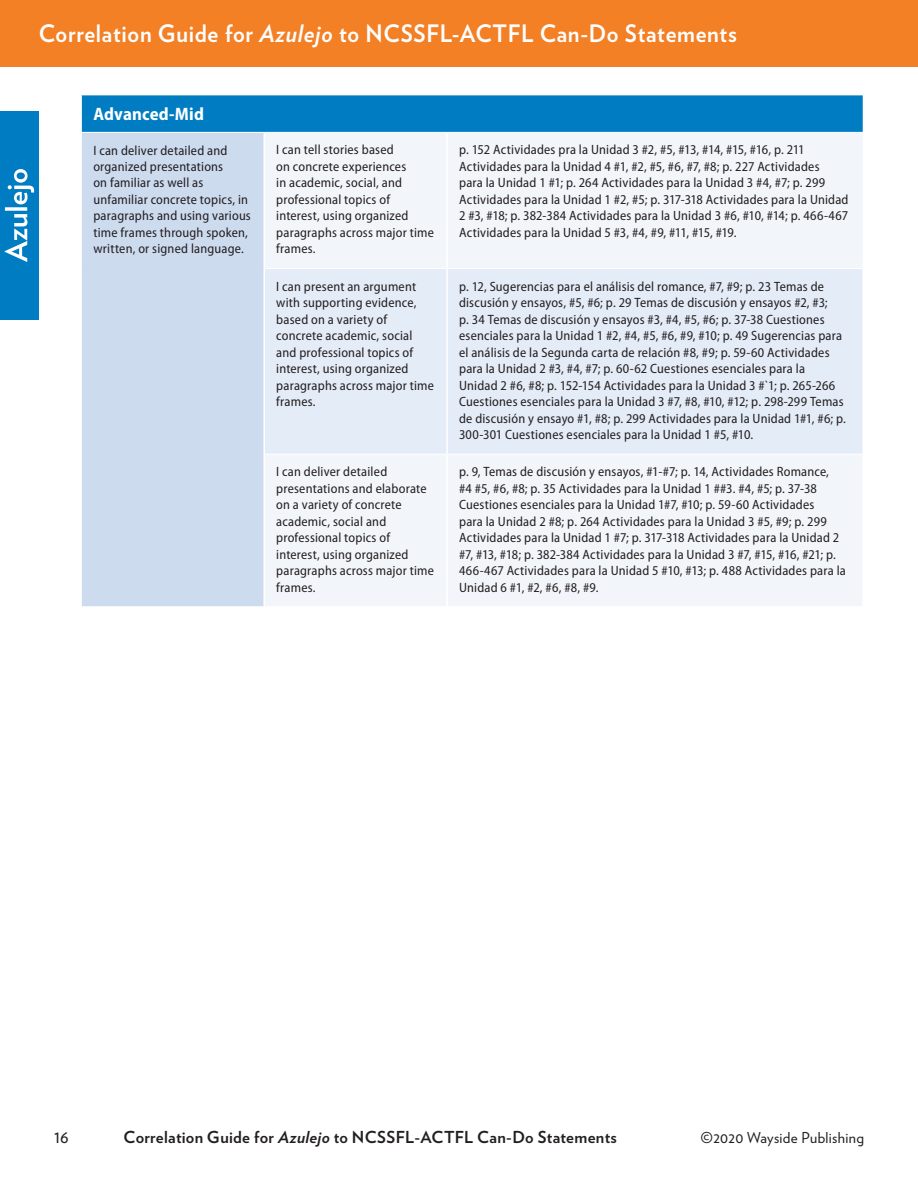
<style>
.page{position:relative;width:918px;height:1188px;background:#fff}
.page>*{position:absolute;margin:0;border:0;box-sizing:border-box;transform-origin:0 0}
.t1{font:700 24px "Verlag";letter-spacing:.03em;color:#fff;scale:.95 1}
.t2{font:700 semi-condensed 18px "Myriad Pro";letter-spacing:.01em;color:#fff}
.t3{font:18px "Verlag";color:#231f20}
.t4{font:700 16.5px "Verlag";letter-spacing:.02em;color:#231f20}
.t5{font:15px "Verlag";letter-spacing:.02em;color:#231f20}
.t6{font:semi-condensed 13.5px/16.5px "Myriad Pro";letter-spacing:.015em;color:#231f20}
.s1{font-style:italic}
</style>
<div class="page">
<div style="left:0;top:0;width:918px;height:67px;background:#f48026"></div>
<div style="left:0;top:111px;width:39px;height:209px;background:#007cc2"></div>
<svg style="left:5px;top:169px;width:29px;height:93px"></svg>
<div style="left:81px;top:95px;width:782px;height:37px;background:#007cc2"></div>
<div style="left:81px;top:132px;width:183px;height:475px;background:#cddbef"></div>
<div style="left:265px;top:133px;width:597px;height:473px;background:#f2f6fb"></div>
<div style="left:265px;top:269px;width:597px;height:185px;background:#e4ecf7"></div>
<hr style="left:81px;top:132px;width:183px;height:1px;background:#fff">
<hr style="left:265px;top:454px;width:182px;height:1px;background:#fff">
<hr style="left:447px;top:454px;width:416px;height:1px;background:#fff">
<hr style="left:263px;top:133px;width:2px;height:135px;background:#fff">
<hr style="left:446px;top:133px;width:2px;height:135px;background:#fff">
<hr style="left:263px;top:268px;width:2px;height:186px;background:#fff">
<hr style="left:446px;top:269px;width:2px;height:185px;background:#fff">
<hr style="left:263px;top:454px;width:2px;height:152px;background:#fff">
<hr style="left:446px;top:454px;width:2px;height:152px;background:#fff">
<hr style="left:81px;top:95px;width:1px;height:37px;background:#fff">
<hr style="left:81px;top:133px;width:1px;height:135px;background:#fff">
<hr style="left:81px;top:268px;width:1px;height:186px;background:#fff">
<hr style="left:81px;top:454px;width:1px;height:152px;background:#fff">
<hr style="left:81px;top:606px;width:183px;height:1px;background:#fff">
<hr style="left:265px;top:268px;width:182px;height:1px;background:#fff">
<hr style="left:447px;top:268px;width:417px;height:1px;background:#fff">
<h1 class="t1" style="left:39px;top:15px;width:736px">Correlation Guide for <span class="s1">Azulejo</span> to NCSSFL-ACTFL Can-Do Statements</h1>
<h2 class="t2" style="left:93px;top:104px;width:112px">Advanced-Mid</h2>
<p class="t6" style="left:93px;top:142px;width:159px">I can deliver detailed and organized presentations<br>on familiar as well as unfamiliar concrete topics, in paragraphs and using various time frames through spoken, written, or signed language.</p>
<p class="t6" style="left:276px;top:142px;width:159px">I can tell stories based<br>on concrete experiences<br>in academic, social, and professional topics of interest, using organized paragraphs across major time frames.</p>
<p class="t6" style="left:459px;top:142px;width:391px">p. 152 Actividades pra la Unidad 3 #2, #5, #13, #14, #15, #16, p. 211<br>Actividades para la Unidad 4 #1, #2, #5, #6, #7, #8; p. 227 Actividades<br>para la Unidad 1 #1; p. 264 Actividades para la Unidad 3 #4, #7; p. 299<br>Actividades para la Unidad 1 #2, #5; p. 317-318 Actividades para la Unidad 2 #3, #18; p. 382-384 Actividades para la Unidad 3 #6, #10, #14; p. 466-467<br>Actividades para la Unidad 5 #3, #4, #9, #11, #15, #19.</p>
<p class="t6" style="left:276px;top:278px;width:159px">I can present an argument with supporting evidence, based on a variety of concrete academic, social and professional topics of interest, using organized paragraphs across major time frames.</p>
<p class="t6" style="left:459px;top:278px;width:388px">p. 12, Sugerencias para el análisis del romance, #7, #9; p. 23 Temas de discusión y ensayos, #5, #6; p. 29 Temas de discusión y ensayos #2, #3;<br>p. 34 Temas de discusión y ensayos #3, #4, #5, #6; p. 37-38 Cuestiones esenciales para la Unidad 1 #2, #4, #5, #6, #9, #10; p. 49 Sugerencias para el análisis de la Segunda carta de relación #8, #9; p. 59-60 Actividades para la Unidad 2 #3, #4, #7; p. 60-62 Cuestiones esenciales para la Unidad 2 #6, #8; p. 152-154 Actividades para la Unidad 3 #`1; p. 265-266<br>Cuestiones esenciales para la Unidad 3 #7, #8, #10, #12; p. 298-299 Temas de discusión y ensayo #1, #8; p. 299 Actividades para la Unidad 1#1, #6; p.<br>300-301 Cuestiones esenciales para la Unidad 1 #5, #10.</p>
<p class="t6" style="left:276px;top:464px;width:159px">I can deliver detailed presentations and elaborate on a variety of concrete academic, social and professional topics of interest, using organized paragraphs across major time frames.</p>
<p class="t6" style="left:459px;top:464px;width:388px">p. 9, Temas de discusión y ensayos, #1-#7; p. 14, Actividades Romance,<br>#4 #5, #6, #8; p. 35 Actividades para la Unidad 1 ##3. #4, #5; p. 37-38<br>Cuestiones esenciales para la Unidad 1#7, #10; p. 59-60 Actividades<br>para la Unidad 2 #8; p. 264 Actividades para la Unidad 3 #5, #9; p. 299<br>Actividades para la Unidad 1 #7; p. 317-318 Actividades para la Unidad 2 #7, #13, #18; p. 382-384 Actividades para la Unidad 3 #7, #15, #16, #21; p.<br>466-467 Actividades para la Unidad 5 #10, #13; p. 488 Actividades para la Unidad 6 #1, #2, #6, #8, #9.</p>
<h2 class="t3" style="left:54px;top:1126px;width:16px">16</h2>
<p class="t4" style="left:124px;top:1124px;width:495px">Correlation Guide for <span class="s1">Azulejo</span> to NCSSFL-ACTFL Can-Do Statements</p>
<p class="t5" style="left:701px;top:1129px;width:165px">©2020 Wayside Publishing</p>
</div>
